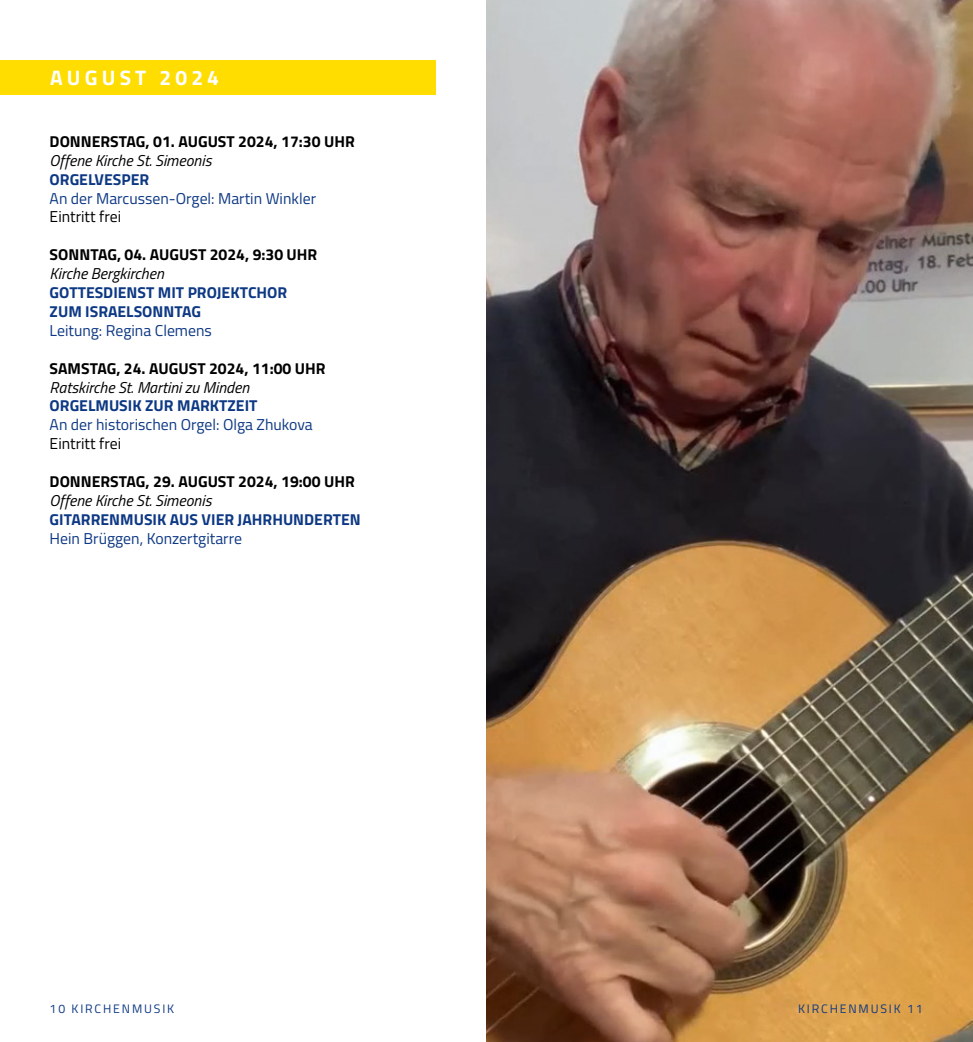
<style>
.page{position:relative;width:973px;height:1042px;background:#fff}
.page>*{position:absolute;margin:0;border:0;box-sizing:border-box;transform-origin:0 0}
.t1{font:700 21px "Titillium Web";letter-spacing:.2em;color:#fff}
.t2{font:700 15.75px "Titillium Web";color:#000}
.t3{font:15.75px "Titillium Web";color:#0d3884}
.t4{font:700 15.75px/18.9px "Titillium Web";color:#0d3884}
.t5{font:italic 15.75px "Titillium Web";color:#000}
.t6{font:15.75px "Titillium Web";color:#000}
.t7{font:12.25px "Titillium Web";letter-spacing:.15em;color:#0d3884}
</style>
<div class="page">
<img style="left:486px;top:0;width:486px;height:1042px">
<div style="left:0;top:60px;width:435px;height:35px;background:#fd0"></div>
<h1 class="t1" style="left:50px;top:62px;width:170px">AUGUST 2024</h1>
<p class="t2" style="left:50px;top:129px;width:306px">DONNERSTAG, 01. AUGUST 2024, 17:30 UHR</p>
<p class="t5" style="left:50px;top:149px;width:163px">Offene Kirche St. Simeonis</p>
<p class="t4" style="left:50px;top:169px;width:101px">ORGELVESPER</p>
<p class="t3" style="left:50px;top:186px;width:268px">An der Marcussen-Orgel: Martin Winkler</p>
<p class="t6" style="left:50px;top:205px;width:73px">Eintritt frei</p>
<p class="t2" style="left:50px;top:243px;width:269px">SONNTAG, 04. AUGUST 2024, 9:30 UHR</p>
<p class="t5" style="left:50px;top:262px;width:116px">Kirche Bergkirchen</p>
<p class="t4" style="left:50px;top:282px;width:239px">GOTTESDIENST MIT PROJEKTCHOR<br>ZUM ISRAELSONNTAG</p>
<p class="t3" style="left:50px;top:319px;width:164px">Leitung: Regina Clemens</p>
<p class="t2" style="left:50px;top:356px;width:277px">SAMSTAG, 24. AUGUST 2024, 11:00 UHR</p>
<p class="t5" style="left:50px;top:375px;width:201px">Ratskirche St. Martini zu Minden</p>
<p class="t4" style="left:50px;top:396px;width:209px">ORGELMUSIK ZUR MARKTZEIT</p>
<p class="t3" style="left:50px;top:413px;width:264px">An der historischen Orgel: Olga Zhukova</p>
<p class="t6" style="left:50px;top:432px;width:73px">Eintritt frei</p>
<p class="t2" style="left:50px;top:469px;width:306px">DONNERSTAG, 29. AUGUST 2024, 19:00 UHR</p>
<p class="t5" style="left:50px;top:489px;width:163px">Offene Kirche St. Simeonis</p>
<p class="t4" style="left:50px;top:509px;width:312px">GITARRENMUSIK AUS VIER JAHRHUNDERTEN</p>
<p class="t3" style="left:50px;top:527px;width:194px">Hein Brüggen, Konzertgitarre</p>
<p class="t7" style="left:50px;top:1000px;width:126px">10 KIRCHENMUSIK</p>
<p class="t7" style="left:798px;top:1000px;width:126px">KIRCHENMUSIK 11</p>
</div>
